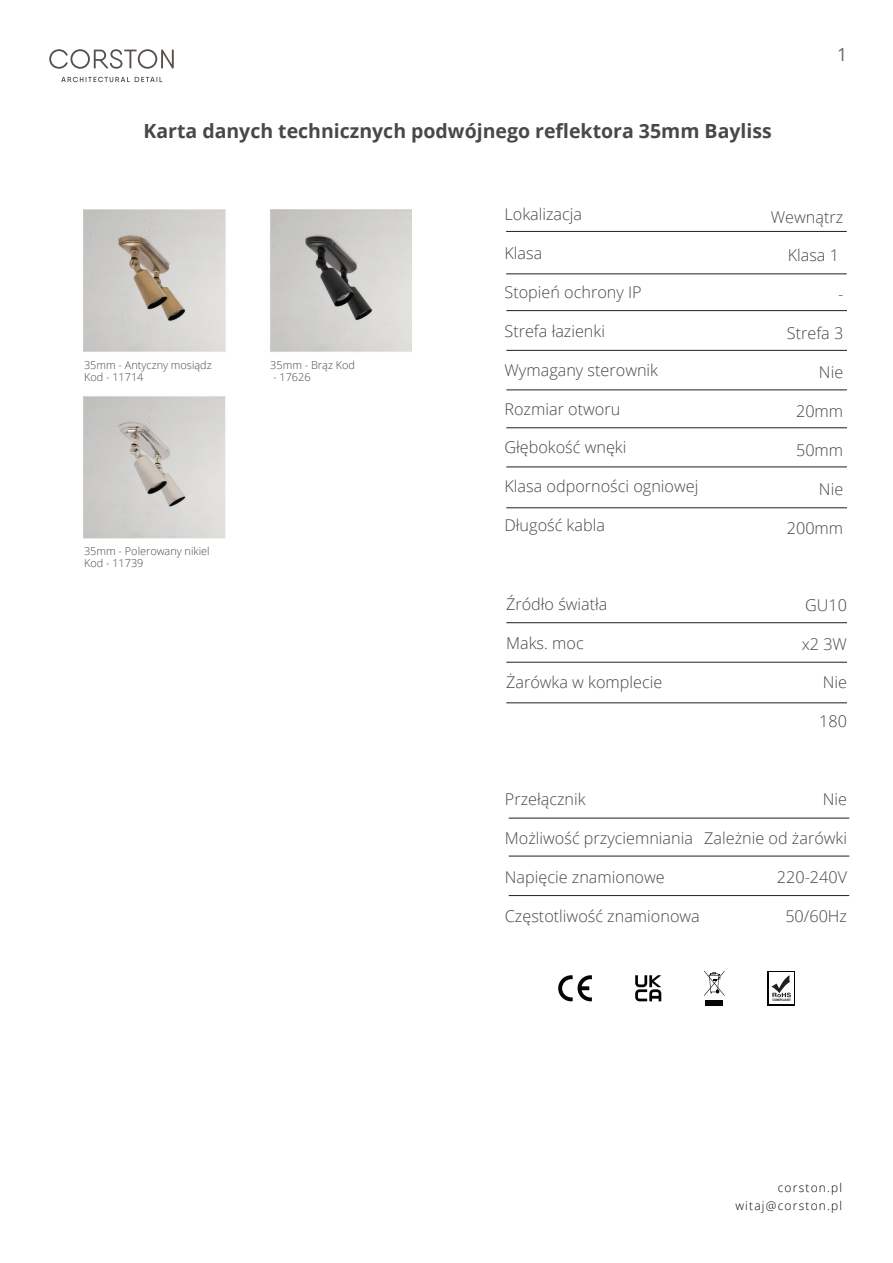
<style>
.page{position:relative;width:893px;height:1263px;background:#fff}
.page>*{position:absolute;margin:0;border:0;box-sizing:border-box;transform-origin:0 0}
.t1{font:700 19.5px "Open Sans";color:#474849}
.t2{font:18px "Open Sans";color:#6d6663}
.t3{font:300 16.2px "Open Sans";color:#464747}
.t4{font:300 12px/18px "Open Sans";letter-spacing:.1em;color:#050504;text-align:right}
.t5{font:300 10.95px/12.5px "Open Sans";color:#464747}
.t6{font:700 3.45px "Myriad Pro";color:#231f20}
</style>
<div class="page">
<img style="left:84px;top:209px;width:327px;height:330px">
<div style="left:768px;top:971px;width:27px;height:34px;background:#040503"></div>
<div style="left:769px;top:972px;width:25px;height:32px;background:#fff"></div>
<svg style="left:558px;top:975px;width:34px;height:26px"></svg>
<svg style="left:635px;top:975px;width:26px;height:26px"></svg>
<div style="left:706px;top:1001px;width:17px;height:5px;background:#040503"></div>
<svg style="left:704px;top:970px;width:21px;height:26px"></svg>
<svg style="left:771px;top:975px;width:20px;height:22px"></svg>
<svg style="left:49px;top:49px;width:125px;height:33px"></svg>
<hr style="left:506px;top:310px;width:341px;height:1px;background:#231f20">
<hr style="left:506px;top:350px;width:341px;height:1px;background:#231f20">
<hr style="left:506px;top:390px;width:341px;height:1px;background:#231f20">
<hr style="left:506px;top:427px;width:341px;height:1px;background:#231f20">
<hr style="left:506px;top:467px;width:341px;height:1px;background:#231f20">
<hr style="left:506px;top:622px;width:341px;height:1px;background:#231f20">
<hr style="left:506px;top:662px;width:341px;height:1px;background:#231f20">
<hr style="left:506px;top:703px;width:341px;height:1px;background:#231f20">
<hr style="left:509px;top:818px;width:340px;height:1px;background:#231f20">
<hr style="left:509px;top:856px;width:340px;height:1px;background:#231f20">
<hr style="left:506px;top:274px;width:341px;height:1px;background:#231f20">
<hr style="left:506px;top:231px;width:341px;height:1px;background:#231f20">
<hr style="left:506px;top:507px;width:341px;height:1px;background:#231f20">
<hr style="left:509px;top:895px;width:340px;height:1px;background:#231f20">
<p class="t1" style="left:143px;top:117px;width:630px">Karta danych technicznych podwójnego reflektora 35mm Bayliss</p>
<p class="t2" style="left:837px;top:42px;width:12px">1</p>
<p class="t5" style="left:84px;top:358px;width:129px">35mm - Antyczny mosiądz<br>Kod - 11714</p>
<p class="t5" style="left:270px;top:358px;width:86px">35mm - Brąz Kod</p>
<p class="t5" style="left:273px;top:370px;width:39px">- 17626</p>
<p class="t5" style="left:84px;top:544px;width:127px">35mm - Polerowany nikiel<br>Kod - 11739</p>
<p class="t3" style="left:504px;top:203px;width:79px">Lokalizacja</p>
<p class="t3" style="left:504px;top:242px;width:39px">Klasa</p>
<p class="t3" style="left:504px;top:281px;width:139px">Stopień ochrony IP</p>
<p class="t3" style="left:504px;top:320px;width:102px">Strefa łazienki</p>
<p class="t3" style="left:504px;top:359px;width:155px">Wymagany sterownik</p>
<p class="t3" style="left:504px;top:398px;width:117px">Rozmiar otworu</p>
<p class="t3" style="left:504px;top:436px;width:123px">Głębokość wnęki</p>
<p class="t3" style="left:504px;top:475px;width:195px">Klasa odporności ogniowej</p>
<p class="t3" style="left:504px;top:514px;width:102px">Długość kabla</p>
<p class="t3" style="left:506px;top:593px;width:103px">Źródło światła</p>
<p class="t3" style="left:506px;top:632px;width:79px">Maks. moc</p>
<p class="t3" style="left:506px;top:671px;width:158px">Żarówka w komplecie</p>
<p class="t3" style="left:771px;top:206px;width:74px">Wewnątrz</p>
<p class="t3" style="left:788px;top:244px;width:53px">Klasa 1</p>
<p class="t3" style="left:838px;top:283px;width:7px">-</p>
<p class="t3" style="left:787px;top:322px;width:58px">Strefa 3</p>
<p class="t3" style="left:819px;top:361px;width:26px">Nie</p>
<p class="t3" style="left:796px;top:400px;width:49px">20mm</p>
<p class="t3" style="left:796px;top:439px;width:49px">50mm</p>
<p class="t3" style="left:819px;top:478px;width:26px">Nie</p>
<p class="t3" style="left:787px;top:517px;width:58px">200mm</p>
<p class="t3" style="left:805px;top:594px;width:43px">GU10</p>
<p class="t3" style="left:802px;top:632px;width:47px">x2 3W</p>
<p class="t3" style="left:823px;top:671px;width:26px">Nie</p>
<p class="t3" style="left:819px;top:710px;width:29px">180</p>
<p class="t3" style="left:505px;top:788px;width:82px">Przełącznik</p>
<p class="t3" style="left:505px;top:827px;width:190px">Możliwość przyciemniania</p>
<p class="t3" style="left:505px;top:866px;width:161px">Napięcie znamionowe</p>
<p class="t3" style="left:505px;top:905px;width:196px">Częstotliwość znamionowa</p>
<p class="t3" style="left:823px;top:788px;width:26px">Nie</p>
<p class="t3" style="left:704px;top:827px;width:144px">Zależnie od żarówki</p>
<p class="t3" style="left:777px;top:866px;width:72px">220-240V</p>
<p class="t3" style="left:785px;top:905px;width:63px">50/60Hz</p>
<p class="t6" style="left:772px;top:997px;width:20px">COMPLIANT</p>
<p class="t4" style="left:735px;top:1178px;width:108px">corston.pl witaj@corston.pl</p>
</div>
